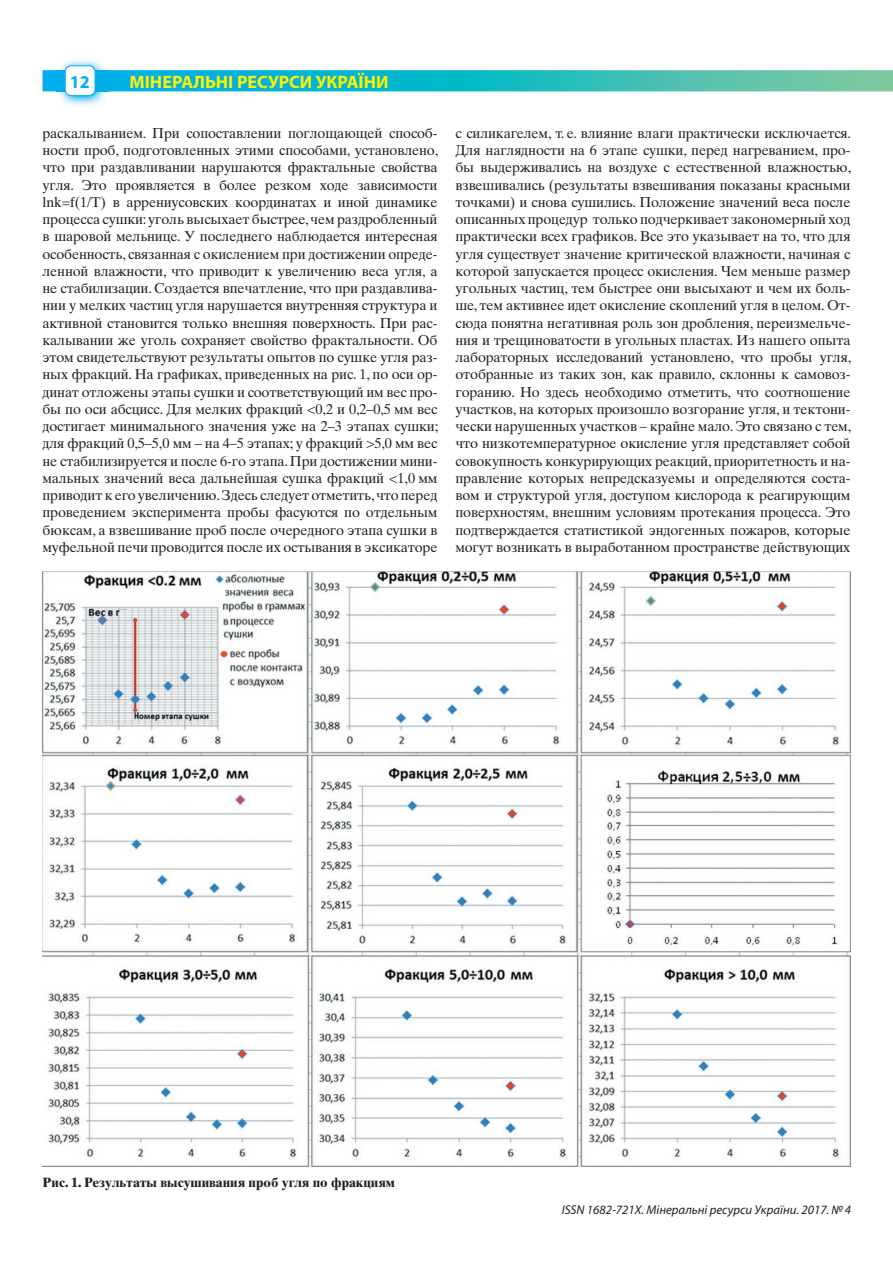
<style>
.page{position:relative;width:893px;height:1263px;background:#fff}
.page>*{position:absolute;margin:0;border:0;box-sizing:border-box;transform-origin:0 0}
.t1{font:700 18px "Myriad Pro";color:#fff101}
.t2{font:700 18px "Myriad Pro";color:#00aeef}
.t3{font:14.25px/17.2px "Times Ten LT Std";letter-spacing:-.01em;color:#231f20;text-align:justify}
.t4{font:700 13.5px "Times Ten LT Std";color:#231f20}
.t5{font:italic 12.75px "Myriad Pro";color:#231f20}
</style>
<div class="page">
<svg style="left:43px;top:70px;width:850px;height:21px;background:#28bbc3"></svg>
<img style="left:56px;top:59px;width:52px;height:47px">
<img style="left:56px;top:70px;width:52px;height:21px">
<div style="left:65px;top:66px;width:30px;height:30px;background:#fff;border-radius:6px"></div>
<div style="left:65px;top:65px;width:30px;height:31px;border:1px solid #00aeef;border-radius:6px"></div>
<img style="left:43px;top:571px;width:807px;height:595px">
<p class="t2" style="left:70px;top:72px;width:21px">12</p>
<p class="t1" style="left:130px;top:72px;width:260px">МІНЕРАЛЬНІ РЕСУРСИ УКРАЇНИ</p>
<p class="t3" style="left:43px;top:124px;width:397px">раскалыванием. При сопоставлении поглощающей способ&shy;ности проб, подготовленных этими способами, установлено, что при раздавливании нарушаются фрактальные свойства угля. Это проявляется в более резком ходе зависимости lnk=f(1/T) в аррениусовских координатах и иной динамике процесса сушки: уголь высыхает быстрее, чем раздробленный в шаровой мельнице. У последнего наблюдается интересная особенность, связанная с окислением при достижении опреде&shy;ленной влажности, что приводит к увеличению веса угля, а не стабилизации. Создается впечатление, что при раздавлива&shy;нии у мелких частиц угля нарушается внутренняя структура и активной становится только внешняя поверхность. При рас&shy;калывании же уголь сохраняет свойство фрактальности. Об этом свидетельствуют результаты опытов по сушке угля раз&shy;ных фракций. На графиках, приведенных на рис. 1, по оси ор&shy;динат отложены этапы сушки и соответствующий им вес про&shy;бы по оси абсцисс. Для мелких фракций &lt;0,2 и 0,2–0,5 мм вес достигает минимального значения уже на 2–3 этапах сушки; для фракций 0,5–5,0 мм – на 4–5 этапах; у фракций &gt;5,0 мм вес не стабилизируется и после 6-го этапа. При достижении мини&shy;мальных значений веса дальнейшая сушка фракций &lt;1,0 мм приводит к его увеличению. Здесь следует отметить, что перед проведением эксперимента пробы фасуются по отдельным бюксам, а взвешивание проб после очередного этапа сушки в муфельной печи проводится после их остывания в эксикаторе</p>
<p class="t3" style="left:455px;top:124px;width:397px">с силикагелем, т. е. влияние влаги практически исключается.<br>Для наглядности на 6 этапе сушки, перед нагреванием, про&shy;бы выдерживались на воздухе с естественной влажностью, взвешивались (результаты взвешивания показаны красными точками) и снова сушились. Положение значений веса после описанных процедур только подчеркивает закономерный ход практически всех графиков. Все это указывает на то, что для угля существует значение критической влажности, начиная с которой запускается процесс окисления. Чем меньше размер угольных частиц, тем быстрее они высыхают и чем их боль&shy;ше, тем активнее идет окисление скоплений угля в целом. От&shy;сюда понятна негативная роль зон дробления, переизмельче&shy;ния и трещиноватости в угольных пластах. Из нашего опыта лабораторных исследований установлено, что пробы угля, отобранные из таких зон, как правило, склонны к самовоз&shy;горанию. Но здесь необходимо отметить, что соотношение участков, на которых произошло возгорание угля, и тектони&shy;чески нарушенных участков – крайне мало. Это связано с тем, что низкотемпературное окисление угля представляет собой совокупность конкурирующих реакций, приоритетность и на&shy;правление которых непредсказуемы и определяются соста&shy;вом и структурой угля, доступом кислорода к реагирующим поверхностям, внешним условиям протекания процесса. Это подтверждается статистикой эндогенных пожаров, которые могут возникать в выработанном пространстве действующих</p>
<p class="t4" style="left:43px;top:1174px;width:354px">Рис. 1. Результаты высушивания проб угля по фракциям</p>
<p class="t5" style="left:562px;top:1202px;width:291px">ISSN 1682-721X. Мінеральні ресурси України. 2017. №4</p>
</div>
